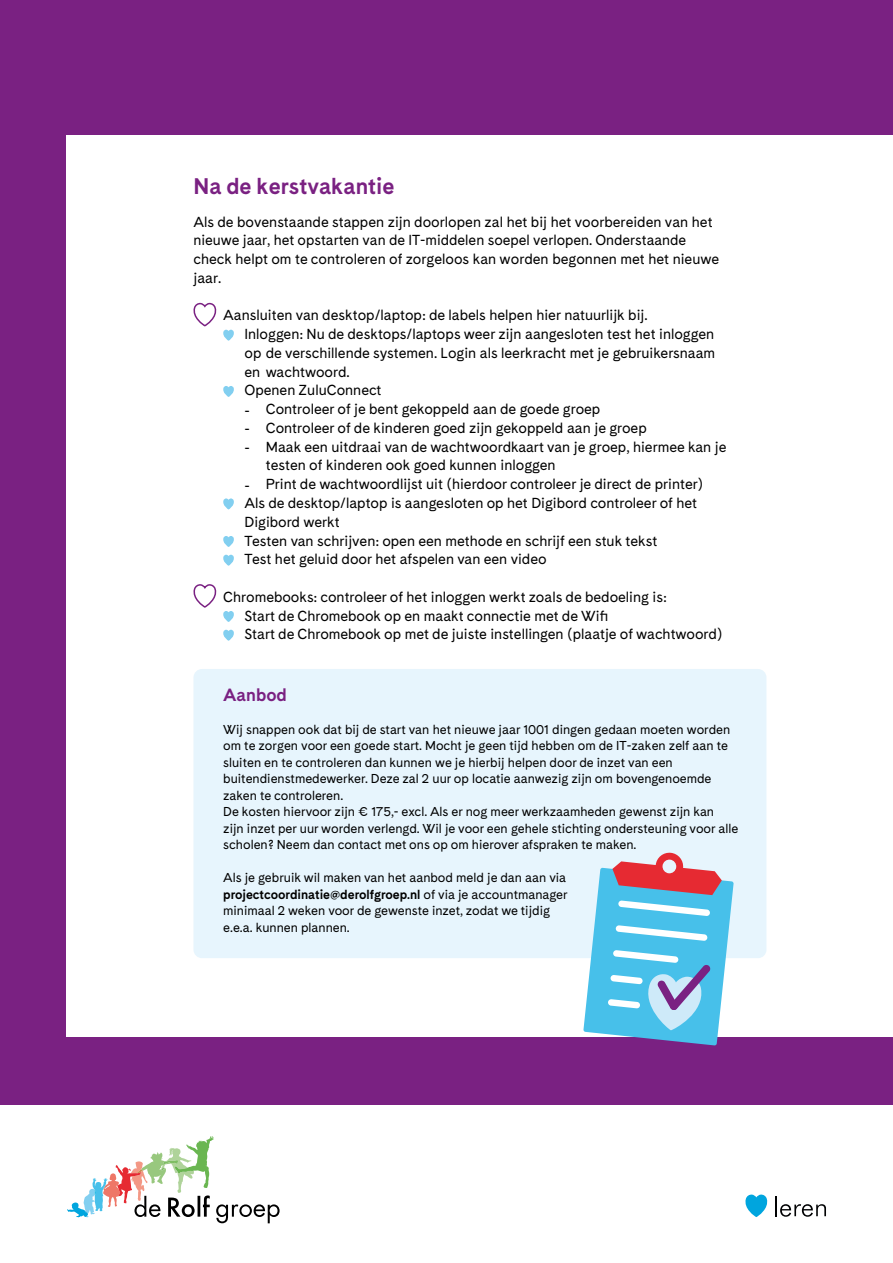
<style>
.page{position:relative;width:893px;height:1263px;background:#fff}
.page>*{position:absolute;margin:0;border:0;box-sizing:border-box;transform-origin:0 0}
.t1{font:700 21px "Cadiz";color:#7a2182}
.t2{font:700 16.5px "Cadiz";color:#7a2182}
.t3{font:13.5px/18.8px "Cadiz";color:#000}
.t4{font:12px/16.5px "Cadiz";color:#000}
.s1{font-weight:700}
</style>
<div class="page">
<div style="left:0;top:0;width:893px;height:1104px;background:#7a2182"></div>
<svg style="left:67px;top:1136px;width:213px;height:87px"></svg>
<hr style="left:775px;top:1196px;width:2px;height:20px;background:#010203">
<svg style="left:780px;top:1204px;width:46px;height:13px"></svg>
<svg style="left:745px;top:1194px;width:23px;height:23px"></svg>
<div style="left:67px;top:135px;width:826px;height:902px;background:#fff"></div>
<svg style="left:193px;top:302px;width:41px;height:39px"></svg>
<svg style="left:223px;top:386px;width:11px;height:11px"></svg>
<svg style="left:223px;top:498px;width:11px;height:11px"></svg>
<svg style="left:223px;top:536px;width:11px;height:11px"></svg>
<svg style="left:223px;top:555px;width:11px;height:11px"></svg>
<svg style="left:193px;top:584px;width:41px;height:38px"></svg>
<svg style="left:223px;top:630px;width:11px;height:11px"></svg>
<div style="left:193px;top:669px;width:573px;height:289px;background:#e7f5fd;border-radius:9px"></div>
<svg style="left:583px;top:852px;width:151px;height:193px"></svg>
<h1 class="t1" style="left:193px;top:171px;width:203px">Na de kerstvakantie</h1>
<p class="t3" style="left:193px;top:213px;width:527px">Als de bovenstaande stappen zijn doorlopen zal het bij het voorbereiden van het nieuwe jaar, het opstarten van de IT-middelen soepel verlopen. Onderstaande check helpt om te controleren of zorgeloos kan worden begonnen met het nieuwe jaar.</p>
<p class="t3" style="left:244px;top:306px;width:472px;text-indent:-21px">Aansluiten van desktop/laptop: de labels helpen hier natuurlijk bij.<br>Inloggen: Nu de desktops/laptops weer zijn aangesloten test het inloggen op de verschillende systemen. Login als leerkracht met je gebruikersnaam en wachtwoord.<br>Openen ZuluConnect</p>
<p class="t3" style="left:244px;top:400px;width:357px">- Controleer of je bent gekoppeld aan de goede groep</p>
<p class="t3" style="left:244px;top:419px;width:404px">- Controleer of de kinderen goed zijn gekoppeld aan je groep</p>
<p class="t3" style="left:266px;top:438px;width:462px;text-indent:-21px">- Maak een uitdraai van de wachtwoordkaart van je groep, hiermee kan je testen of kinderen ook goed kunnen inloggen</p>
<p class="t3" style="left:244px;top:475px;width:460px">- Print de wachtwoordlijst uit (hierdoor controleer je direct de printer)<br>Als de desktop/laptop is aangesloten op het Digibord controleer of het Digibord werkt<br>Testen van schrijven: open een methode en schrijf een stuk tekst<br>Test het geluid door het afspelen van een video</p>
<p class="t3" style="left:244px;top:588px;width:479px;text-indent:-21px">Chromebooks: controleer of het inloggen werkt zoals de bedoeling is:<br>Start de Chromebook op en maakt connectie met de Wifi<br>Start de Chromebook op met de juiste instellingen (plaatje of wachtwoord)</p>
<p class="t2" style="left:223px;top:682px;width:65px">Aanbod</p>
<p class="t4" style="left:223px;top:721px;width:517px">Wij snappen ook dat bij de start van het nieuwe jaar 1001 dingen gedaan moeten worden om te zorgen voor een goede start. Mocht je geen tijd hebben om de IT-zaken zelf aan te sluiten en te controleren dan kunnen we je hierbij helpen door de inzet van een buitendienstmedewerker. Deze zal 2 uur op locatie aanwezig zijn om bovengenoemde zaken te controleren.<br>De kosten hiervoor zijn € 175,- excl. Als er nog meer werkzaamheden gewenst zijn kan<br>zijn inzet per uur worden verlengd. Wil je voor een gehele stichting ondersteuning voor alle scholen? Neem dan contact met ons op om hierover afspraken te maken.</p>
<p class="t4" style="left:223px;top:870px;width:346px">Als je gebruik wil maken van het aanbod meld je dan aan via <span class="s1">projectcoordinatie@derolfgroep.nl</span> of via je accountmanager minimaal 2 weken voor de gewenste inzet, zodat we tijdig e.e.a. kunnen plannen.</p>
</div>
